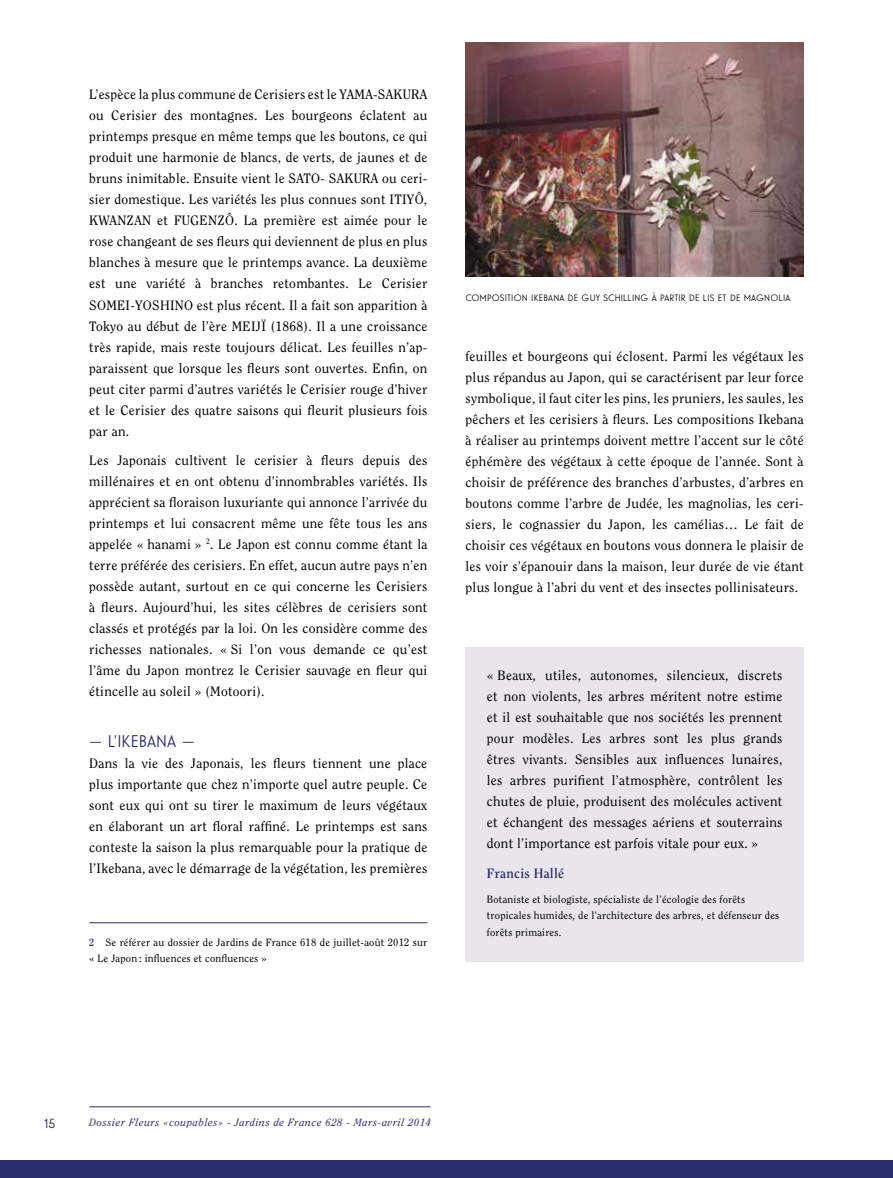
<style>
.page{position:relative;width:893px;height:1178px;background:#fff}
.page>*{position:absolute;margin:0;border:0;box-sizing:border-box;transform-origin:0 0}
.t1{font:16.5px "Guildford Pro";color:#2a2d6b}
.t2{font:13.5px/21px "Clearface Std";letter-spacing:.02em;color:#000;text-align:justify}
.t3{font:700 13.5px "Clearface Std";letter-spacing:.02em;color:#2a2d6b}
.t4{font:13.5px "Guildford Pro";color:#2a2d6b}
.t5{font:10.5px/16.5px "Clearface Std";letter-spacing:.02em;color:#000}
.t6{font:italic 10.5px "Clearface Std";letter-spacing:.06em;color:#2a2d6b}
.t7{font:9px "Guildford Pro";letter-spacing:.02em;color:#000}
.s1{font-weight:700;color:#2a2d6b}
</style>
<div class="page">
<div style="left:0;top:1160px;width:893px;height:18px;background:#2a2d6b"></div>
<hr style="left:89px;top:1106px;width:342px;height:1px;background:#2a2d6b">
<div style="left:466px;top:647px;width:338px;height:315px;background:#e8e5ed"></div>
<hr style="left:89px;top:922px;width:338px;height:1px;background:#2a2d6b">
<img style="left:466px;top:43px;width:337px;height:234px">
<p class="t2" style="left:89px;top:84px;width:340px">L’espèce la plus commune de Cerisiers est le YAMA-SAKURA ou Cerisier des montagnes. Les bourgeons éclatent au printemps presque en même temps que les boutons, ce qui produit une harmonie de blancs, de verts, de jaunes et de bruns inimitable. Ensuite vient le SATO- SAKURA ou ceri&shy;sier domestique. Les variétés les plus connues sont ITIYÔ, KWANZAN et FUGENZÔ. La première est aimée pour le rose changeant de ses fleurs qui deviennent de plus en plus blanches à mesure que le printemps avance. La deuxième est une variété à branches retombantes. Le Cerisier SOMEI-YOSHINO est plus récent. Il a fait son apparition à Tokyo au début de l’ère MEIJÏ (1868). Il a une croissance très rapide, mais reste toujours délicat. Les feuilles n’ap&shy;paraissent que lorsque les fleurs sont ouvertes. Enfin, on peut citer parmi d’autres variétés le Cerisier rouge d’hiver et le Cerisier des quatre saisons qui fleurit plusieurs fois par an.</p>
<p class="t2" style="left:89px;top:450px;width:340px">Les Japonais cultivent le cerisier à fleurs depuis des millénaires et en ont obtenu d’innombrables variétés. Ils apprécient sa floraison luxuriante qui annonce l’arrivée du printemps et lui consacrent même une fête tous les ans appelée « hanami » <sup>2</sup>. Le Japon est connu comme étant la terre préférée des cerisiers. En effet, aucun autre pays n’en possède autant, surtout en ce qui concerne les Cerisiers à fleurs. Aujourd’hui, les sites célèbres de cerisiers sont classés et protégés par la loi. On les considère comme des richesses nationales. « Si l’on vous demande ce qu’est l’âme du Japon montrez le Cerisier sauvage en fleur qui étincelle au soleil » (Motoori).</p>
<p class="t1" style="left:89px;top:730px;width:107px">— L’IKEBANA —</p>
<p class="t2" style="left:89px;top:752px;width:340px">Dans la vie des Japonais, les fleurs tiennent une place plus importante que chez n’importe quel autre peuple. Ce sont eux qui ont su tirer le maximum de leurs végétaux en élaborant un art floral raffiné. Le printemps est sans conteste la saison la plus remarquable pour la pratique de l’Ikebana, avec le démarrage de la végétation, les premières</p>
<p class="t5" style="left:89px;top:934px;width:339px"><span class="s1">2</span> Se référer au dossier de Jardins de France 618 de juillet-août 2012 sur « Le Japon : influences et confluences »</p>
<p class="t7" style="left:466px;top:292px;width:326px">COMPOSITI ON IKEBANA DE GUY SCHILLI NG À PARTI R DE LIS ET DE MAGNOLIA</p>
<p class="t2" style="left:466px;top:345px;width:340px">feuilles et bourgeons qui éclosent. Parmi les végétaux les plus répandus au Japon, qui se caractérisent par leur force symbolique, il faut citer les pins, les pruniers, les saules, les pêchers et les cerisiers à fleurs. Les compositions Ikebana à réaliser au printemps doivent mettre l’accent sur le côté éphémère des végétaux à cette époque de l’année. Sont à choisir de préférence des branches d’arbustes, d’arbres en boutons comme l’arbre de Judée, les magnolias, les ceri&shy;siers, le cognassier du Japon, les camélias… Le fait de choisir ces végétaux en boutons vous donnera le plaisir de les voir s’épanouir dans la maison, leur durée de vie étant plus longue à l’abri du vent et des insectes pollinisateurs.</p>
<p class="t2" style="left:487px;top:665px;width:297px">« Beaux, utiles, autonomes, silencieux, discrets et non violents, les arbres méritent notre estime et il est souhaitable que nos sociétés les prennent pour modèles. Les arbres sont les plus grands êtres vivants. Sensibles aux influences lunaires, les arbres purifient l’atmosphère, contrôlent les chutes de pluie, produisent des molécules activent et échangent des messages aériens et souterrains dont l’importance est parfois vitale pour eux. »</p>
<p class="t3" style="left:487px;top:865px;width:79px">Francis Hallé</p>
<p class="t5" style="left:487px;top:891px;width:294px">Botaniste et biologiste, spécialiste de l’écologie des forêts tropicales humides, de l’architecture des arbres, et défenseur des forêts primaires.</p>
<p class="t4" style="left:45px;top:1114px;width:12px">15</p>
<p class="t6" style="left:89px;top:1116px;width:343px">Dossier Fleurs «coupables» - Jardins de France 628 - Mars-avril 2014</p>
</div>
